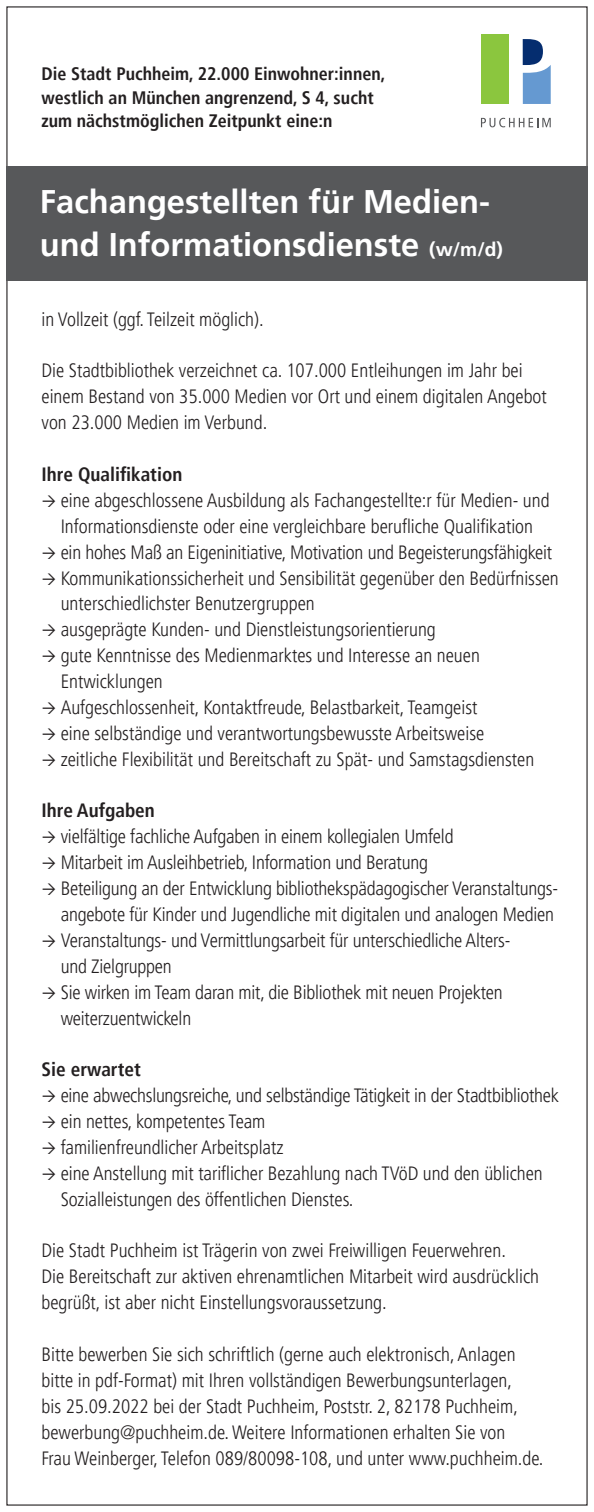
<style>
.page{position:relative;width:594px;height:1512px;background:#fff}
.page>*{position:absolute;margin:0;border:0;box-sizing:border-box;transform-origin:0 0}
.t1{font:700 32.62px/42.8px "Frutiger LT Pro";color:#fff}
.t2{font:300 condensed 19.12px/25.9px "Frutiger LT Pro";color:#231f20}
.t3{font:700 condensed 19.12px "Frutiger LT Pro";color:#231f20}
.t4{font:700 condensed 18px/23.6px "Frutiger LT Pro";color:#231f20}
.s1{font-size:19.12px}
</style>
<div class="page">
<div style="left:6px;top:166px;width:581px;height:115px;background:#57585a"></div>
<div style="left:480px;top:34px;width:28px;height:70px;background:#8bc63e"></div>
<svg style="left:522px;top:39px;width:28px;height:65px"></svg>
<svg style="left:481px;top:118px;width:69px;height:9px"></svg>
<p class="t4" style="left:41px;top:62px;width:345px">Die Stadt Puchheim, 22.000 Einwohner:innen, westlich an München angrenzend, S 4, sucht zum nächstmöglichen Zeitpunkt eine:n</p>
<h1 class="t1" style="left:40px;top:180px;width:464px">Fachangestellten für Medien&shy;und Informationsdienste <span class="s1">(w/m/d)</span></h1>
<p class="t2" style="left:41px;top:306px;width:223px">in Vollzeit (ggf. Teilzeit möglich).</p>
<p class="t2" style="left:41px;top:358px;width:506px">Die Stadtbibliothek verzeichnet ca. 107.000 Entleihungen im Jahr bei einem Bestand von 35.000 Medien vor Ort und einem digitalen Angebot von 23.000 Medien im Verbund.</p>
<p class="t3" style="left:41px;top:463px;width:142px">Ihre Qualifikation</p>
<p class="t2" style="left:61px;top:487px;width:499px">eine abgeschlossene Ausbildung als Fachangestellte:r für Medien- und Informationsdienste oder eine vergleichbare berufliche Qualifikation<br>ein hohes Maß an Eigeninitiative, Motivation und Begeisterungsfähigkeit Kommunikationssicherheit und Sensibilität gegenüber den Bedürfnissen unterschiedlichster Benutzergruppen<br>ausgeprägte Kunden- und Dienstleistungsorientierung<br>gute Kenntnisse des Medienmarktes und Interesse an neuen Entwicklungen<br>Aufgeschlossenheit, Kontaktfreude, Belastbarkeit, Teamgeist<br>eine selbständige und verantwortungsbewusste Arbeitsweise<br>zeitliche Flexibilität und Bereitschaft zu Spät- und Samstagsdiensten</p>
<p class="t3" style="left:41px;top:799px;width:115px">Ihre Aufgaben</p>
<p class="t2" style="left:61px;top:824px;width:498px">vielfältige fachliche Aufgaben in einem kollegialen Umfeld<br>Mitarbeit im Ausleihbetrieb, Information und Beratung<br>Beteiligung an der Entwicklung bibliothekspädagogischer Veranstaltungs&shy;angebote für Kinder und Jugendliche mit digitalen und analogen Medien Veranstaltungs- und Vermittlungsarbeit für unterschiedliche Alters-<br>und Zielgruppen<br>Sie wirken im Team daran mit, die Bibliothek mit neuen Projekten weiterzuentwickeln</p>
<p class="t3" style="left:41px;top:1058px;width:101px">Sie erwartet</p>
<p class="t2" style="left:61px;top:1083px;width:499px">eine abwechslungsreiche, und selbständige Tätigkeit in der Stadtbibliothek ein nettes, kompetentes Team<br>familienfreundlicher Arbeitsplatz<br>eine Anstellung mit tariflicher Bezahlung nach TVöD und den üblichen Sozialleistungen des öffentlichen Dienstes.</p>
<p class="t2" style="left:41px;top:1238px;width:498px">Die Stadt Puchheim ist Trägerin von zwei Freiwilligen Feuerwehren.<br>Die Bereitschaft zur aktiven ehrenamtlichen Mitarbeit wird ausdrücklich begrüßt, ist aber nicht Einstellungsvoraussetzung.</p>
<p class="t2" style="left:41px;top:1341px;width:503px">Bitte bewerben Sie sich schriftlich (gerne auch elektronisch, Anlagen bitte in pdf-Format) mit Ihren vollständigen Bewerbungsunterlagen,<br>bis 25.09.2022 bei der Stadt Puchheim, Poststr. 2, 82178 Puchheim, bewerbung@puchheim.de. Weitere Informationen erhalten Sie von<br>Frau Weinberger, Telefon 089/80098-108, und unter www.puchheim.de.</p>
</div>
